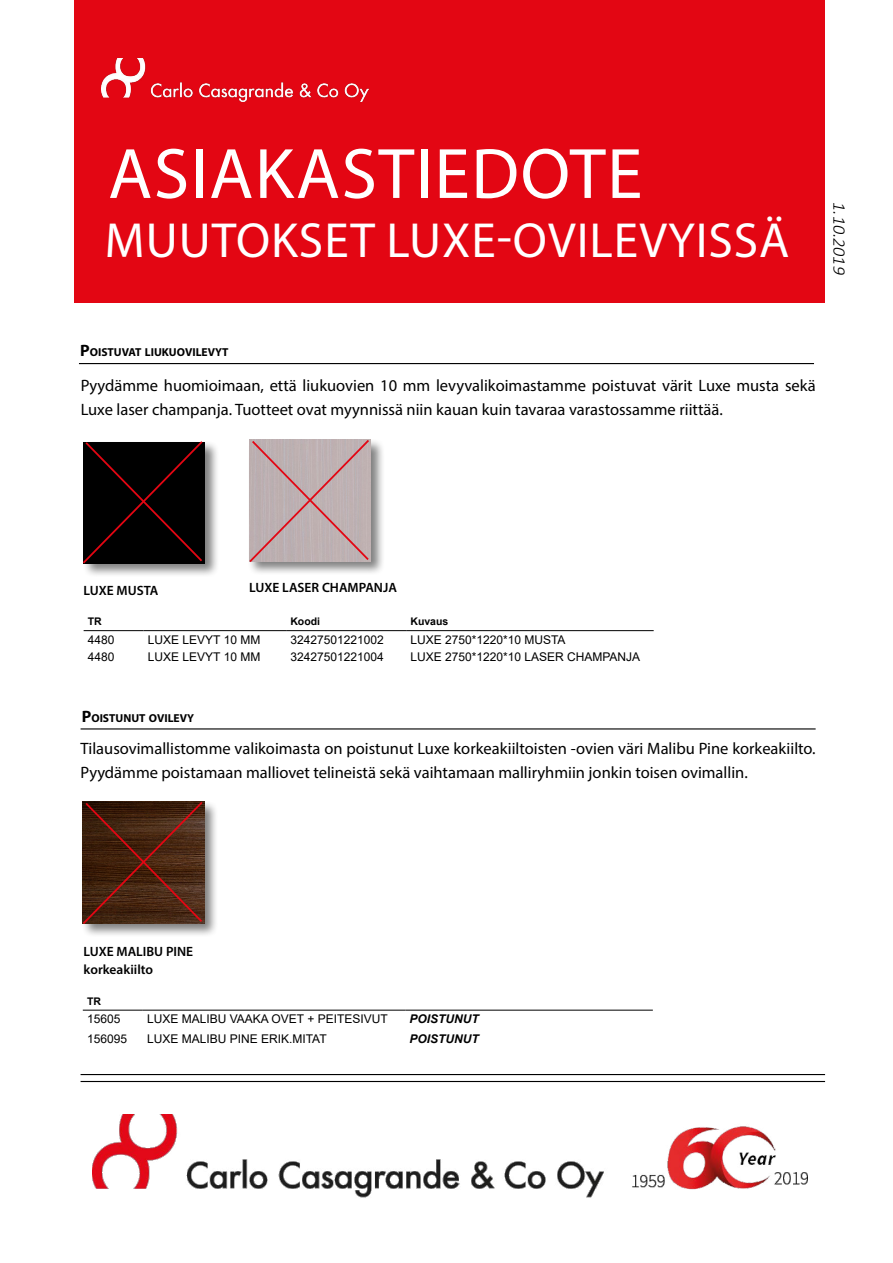
<style>
.page{position:relative;width:893px;height:1263px;background:#fff}
.page>*{position:absolute;margin:0;border:0;box-sizing:border-box;transform-origin:0 0}
.t1{font:72px "Myriad Pro";letter-spacing:.02em;color:#fff}
.t2{font:49.5px "Myriad Pro";letter-spacing:.02em;color:#fff}
.t3{font:italic 300 18px "Calibri";color:#000}
.t4{font:16.5px/24px "Myriad Pro";color:#000}
.t5{font:600 13.5px/18px "Myriad Pro";color:#000}
.t6{font:12px "Arial";color:#000}
.t7{font:italic 700 12px "Arial";color:#000}
.t8{font:700 11.55px "Myriad Pro";color:#000}
.t9{font:700 10.5px "Arial";color:#000}
.s1{font-size:16.5px}
</style>
<div class="page">
<div style="left:75px;top:0;width:750px;height:302px;background:#e30613"></div>
<img style="left:102px;top:59px;width:266px;height:43px">
<hr style="left:79px;top:363px;width:735px;height:1px;background:#000">
<img style="left:93px;top:1114px;width:715px;height:84px">
<hr style="left:81px;top:1081px;width:744px;height:1px;background:#000">
<hr style="left:81px;top:1074px;width:744px;height:1px;background:#000">
<div style="left:82px;top:440px;width:138px;height:138px;background:#000;opacity:.5"></div>
<svg style="left:82px;top:440px;width:122px;height:125px;background:#100708"></svg>
<hr style="left:84px;top:630px;width:60px;height:1px;background:#000">
<hr style="left:144px;top:630px;width:142px;height:1px;background:#000">
<hr style="left:286px;top:630px;width:120px;height:1px;background:#000">
<hr style="left:406px;top:630px;width:248px;height:1px;background:#000">
<div style="left:247px;top:438px;width:138px;height:138px;background:#000;opacity:.5"></div>
<svg style="left:247px;top:438px;width:124px;height:126px;background:#bfabad"></svg>
<hr style="left:81px;top:728px;width:735px;height:1px;background:#000">
<div style="left:81px;top:800px;width:138px;height:138px;background:#000;opacity:.5"></div>
<svg style="left:81px;top:800px;width:123px;height:126px;background:#502c1b"></svg>
<hr style="left:83px;top:1010px;width:60px;height:1px;background:#000">
<hr style="left:143px;top:1010px;width:262px;height:1px;background:#000">
<hr style="left:405px;top:1010px;width:248px;height:1px;background:#000">
<h1 class="t1" style="left:108px;top:129px;width:536px">ASIAKASTIEDOTE</h1>
<h2 class="t2" style="left:105px;top:210px;width:686px">MUUTOKSET LUXE-OVILEVYISSÄ</h2>
<p class="t3" style="left:850px;top:202px;width:74px;rotate:90deg">1.10.2019</p>
<p class="t8" style="left:80px;top:345px;width:150px"><span class="s1">P</span>OISTUVAT LIUKUOVILEVYT</p>
<p class="t4" style="left:81px;top:373px;width:737px">Pyydämme huomioimaan, että liukuovien 10 mm levyvalikoimastamme poistuvat värit Luxe musta sekä<br>Luxe laser champanja. Tuotteet ovat myynnissä niin kauan kuin tavaraa varastossamme riittää.</p>
<p class="t5" style="left:249px;top:579px;width:149px">LUXE LASER CHAMPANJA</p>
<p class="t5" style="left:84px;top:581px;width:76px">LUXE MUSTA</p>
<p class="t9" style="left:88px;top:614px;width:15px">TR</p>
<p class="t9" style="left:290px;top:614px;width:31px">Koodi</p>
<p class="t9" style="left:410px;top:614px;width:39px">Kuvaus</p>
<p class="t6" style="left:88px;top:631px;width:28px">4480</p>
<p class="t6" style="left:148px;top:631px;width:114px">LUXE LEVYT 10 MM</p>
<p class="t6" style="left:290px;top:631px;width:95px">32427501221002</p>
<p class="t6" style="left:410px;top:631px;width:157px">LUXE 2750*1220*10 MUSTA</p>
<p class="t6" style="left:88px;top:649px;width:28px">4480</p>
<p class="t6" style="left:148px;top:649px;width:114px">LUXE LEVYT 10 MM</p>
<p class="t6" style="left:290px;top:649px;width:95px">32427501221004</p>
<p class="t6" style="left:410px;top:649px;width:231px">LUXE 2750*1220*10 LASER CHAMPANJA</p>
<p class="t8" style="left:82px;top:710px;width:114px"><span class="s1">P</span>OISTUNUT OVILEVY</p>
<p class="t4" style="left:81px;top:736px;width:737px">Tilausovimallistomme valikoimasta on poistunut Luxe korkeakiiltoisten -ovien väri Malibu Pine korkeakiilto.<br>Pyydämme poistamaan malliovet telineistä sekä vaihtamaan malliryhmiin jonkin toisen ovimallin.</p>
<p class="t5" style="left:84px;top:942px;width:111px">LUXE MALIBU PINE korkeakiilto</p>
<p class="t9" style="left:87px;top:994px;width:15px">TR</p>
<p class="t6" style="left:87px;top:1011px;width:35px">15605</p>
<p class="t6" style="left:147px;top:1011px;width:242px">LUXE MALIBU VAAKA OVET + PEITESIVUT</p>
<p class="t7" style="left:410px;top:1011px;width:71px">POISTUNUT</p>
<p class="t6" style="left:87px;top:1030px;width:42px">156095</p>
<p class="t6" style="left:147px;top:1030px;width:181px">LUXE MALIBU PINE ERIK.MITAT</p>
<p class="t7" style="left:410px;top:1030px;width:71px">POISTUNUT</p>
</div>
